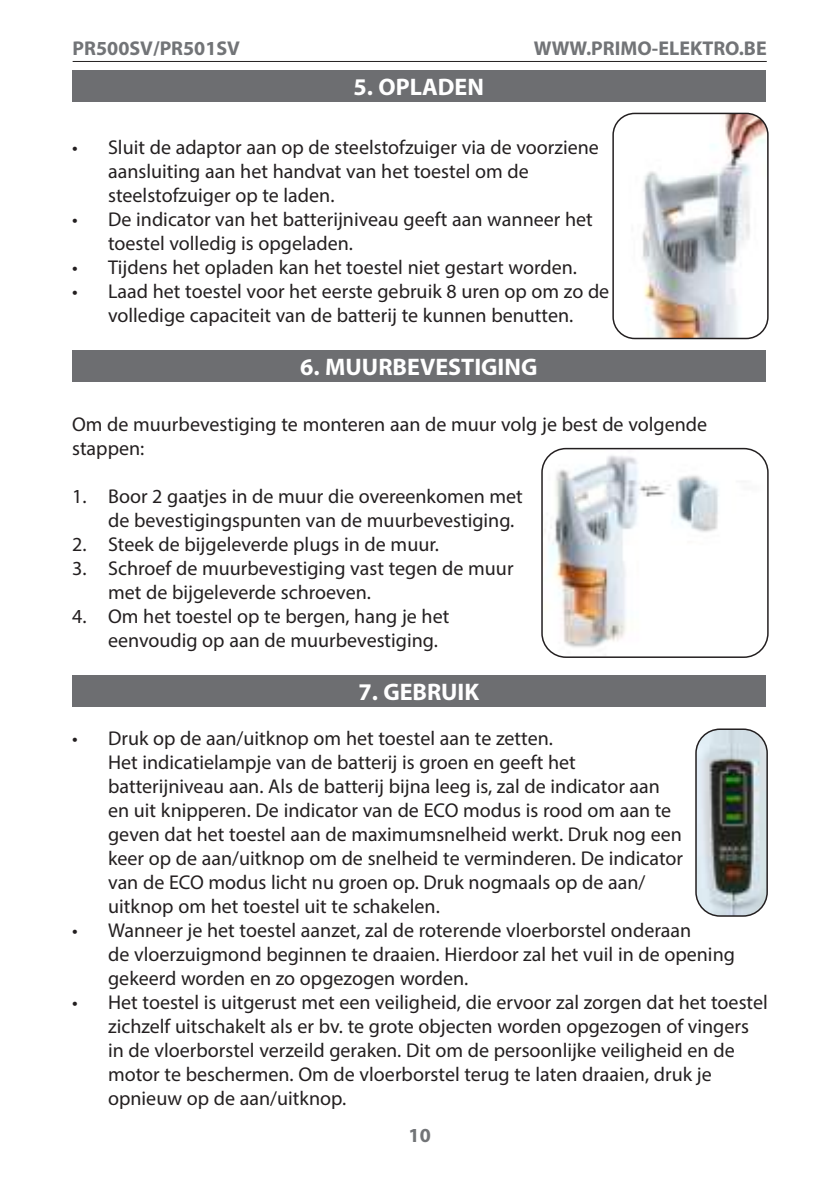
<style>
.page{position:relative;width:840px;height:1191px;background:#fff}
.page>*{position:absolute;margin:0;border:0;box-sizing:border-box;transform-origin:0 0}
.t1{font:700 24px "Myriad Pro";color:#fff}
.t2{font:20px/24px "Myriad Pro";color:#231f20}
.t3{font:700 20px "Myriad Pro";color:#727477}
</style>
<div class="page">
<hr style="left:73px;top:61px;width:693px;height:1px;background:#231f20">
<div style="left:72px;top:71px;width:693px;height:31px;background:#6d6e71"></div>
<div style="left:72px;top:350px;width:693px;height:31px;background:#6d6e71"></div>
<div style="left:72px;top:675px;width:693px;height:31px;background:#6d6e71"></div>
<img style="left:614px;top:113px;width:153px;height:225px">
<div style="left:612px;top:113px;width:156px;height:226px;border:2px solid #231f20;border-radius:22px"></div>
<img style="left:544px;top:448px;width:223px;height:209px">
<div style="left:541px;top:448px;width:227px;height:210px;border:2px solid #231f20;border-radius:24px"></div>
<img style="left:697px;top:729px;width:69px;height:187px">
<div style="left:694px;top:728px;width:73px;height:188px;border:2px solid #231f20;border-radius:24px"></div>
<p class="t3" style="left:73px;top:38px;width:169px">PR500SV/PR501SV</p>
<p class="t1" style="left:353px;top:75px;width:132px">5. OPLADEN</p>
<p class="t3" style="left:533px;top:38px;width:234px">WWW.PRIMO-ELEKTRO.BE</p>
<p class="t2" style="left:108px;top:136px;width:492px;text-indent:-36px">• Sluit de adaptor aan op de steelstofzuiger via de voorziene aansluiting aan het handvat van het toestel om de steelstofzuiger op te laden.</p>
<p class="t2" style="left:108px;top:208px;width:486px;text-indent:-36px">• De indicator van het batterijniveau geeft aan wanneer het toestel volledig is opgeladen.</p>
<p class="t2" style="left:72px;top:256px;width:506px">• Tijdens het opladen kan het toestel niet gestart worden.</p>
<p class="t2" style="left:72px;top:280px;width:538px;text-align:center">• Laad het toestel voor het eerste gebruik 8 uren op om zo de volledige capaciteit van de batterij te kunnen benutten.</p>
<p class="t1" style="left:300px;top:354px;width:238px">6. MUURBEVESTIGING</p>
<p class="t2" style="left:72px;top:413px;width:636px">Om de muurbevestiging te monteren aan de muur volg je best de volgende stappen:</p>
<p class="t2" style="left:108px;top:485px;width:416px;text-indent:-36px">1. Boor 2 gaatjes in de muur die overeenkomen met de bevestigingspunten van de muurbevestiging.</p>
<p class="t2" style="left:72px;top:533px;width:368px">2. Steek de bijgeleverde plugs in de muur.</p>
<p class="t2" style="left:108px;top:557px;width:406px;text-indent:-36px">3. Schroef de muurbevestiging vast tegen de muur met de bijgeleverde schroeven.</p>
<p class="t2" style="left:108px;top:605px;width:342px;text-indent:-36px">4. Om het toestel op te bergen, hang je het eenvoudig op aan de muurbevestiging.</p>
<p class="t1" style="left:358px;top:679px;width:122px">7. GEBRUIK</p>
<p class="t2" style="left:108px;top:726px;width:576px;text-indent:-36px">• Druk op de aan/uitknop om het toestel aan te zetten.<br>Het indicatielampje van de batterij is groen en geeft het batterijniveau aan. Als de batterij bijna leeg is, zal de indicator aan en uit knipperen. De indicator van de ECO modus is rood om aan te geven dat het toestel aan de maximumsnelheid werkt. Druk nog een keer op de aan/uitknop om de snelheid te verminderen. De indicator van de ECO modus licht nu groen op. Druk nogmaals op de aan/ uitknop om het toestel uit te schakelen.</p>
<p class="t2" style="left:108px;top:918px;width:628px;text-indent:-36px">• Wanneer je het toestel aanzet, zal de roterende vloerborstel onderaan<br>de vloerzuigmond beginnen te draaien. Hierdoor zal het vuil in de opening gekeerd worden en zo opgezogen worden.</p>
<p class="t2" style="left:108px;top:990px;width:661px;text-indent:-36px">• Het toestel is uitgerust met een veiligheid, die ervoor zal zorgen dat het toestel zichzelf uitschakelt als er bv. te grote objecten worden opgezogen of vingers in de vloerborstel verzeild geraken. Dit om de persoonlijke veiligheid en de motor te beschermen. Om de vloerborstel terug te laten draaien, druk je opnieuw op de aan/uitknop.</p>
<p class="t3" style="left:408px;top:1125px;width:24px">10</p>
</div>
